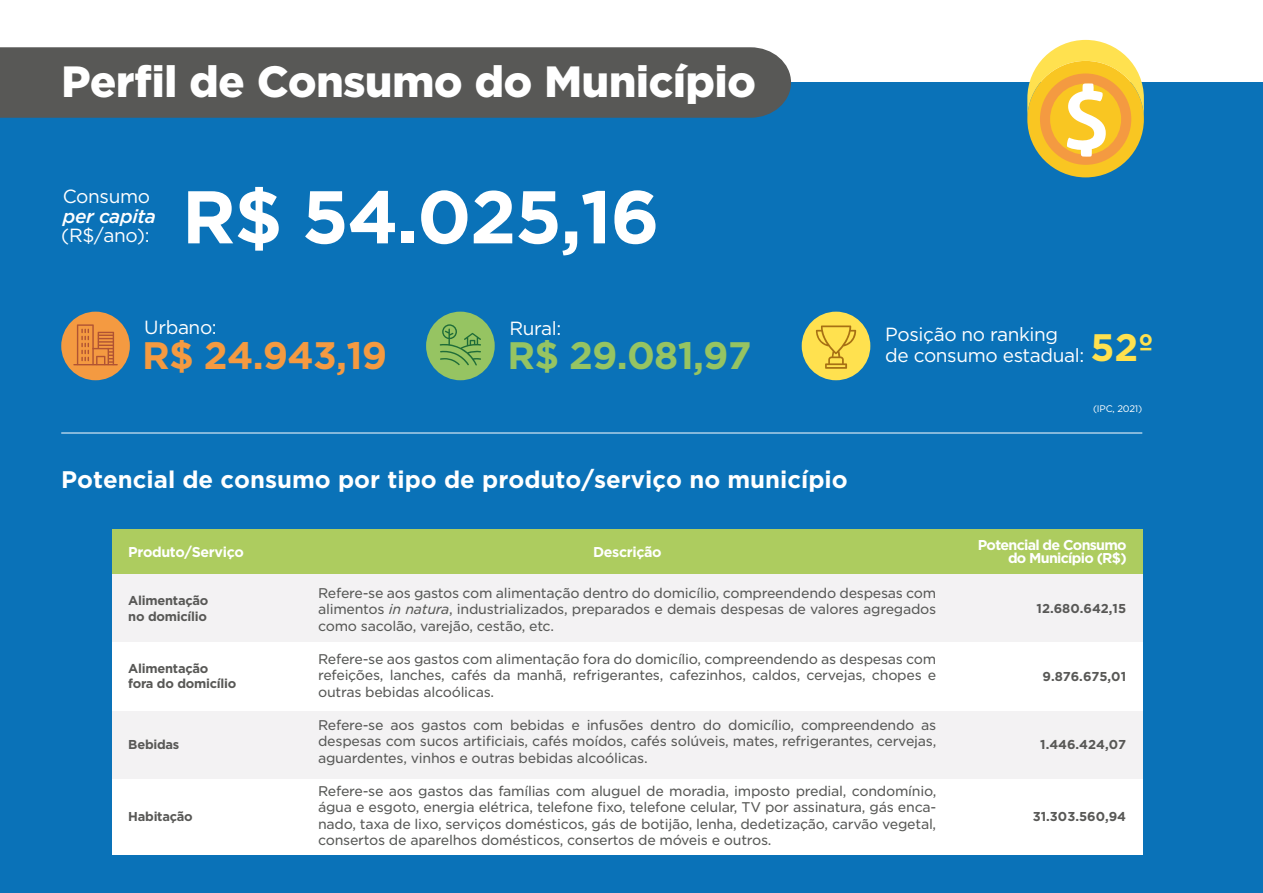
<style>
.page{position:relative;width:1263px;height:893px;background:#fff}
.page>*{position:absolute;margin:0;border:0;box-sizing:border-box;transform-origin:0 0}
.t1{font:700 74.4px "Gotham";letter-spacing:-.02em;color:#fff}
.t2{font:900 42px "Gotham S Sm";letter-spacing:-.02em;color:#fff}
.t3{font:700 38.25px "Gotham";letter-spacing:-.02em;color:#96c462}
.t4{font:700 38.25px "Gotham";letter-spacing:-.02em;color:#f49a41}
.t5{font:700 24px "Gotham";color:#fff}
.t6{font:19.05px/20.7px "Gotham";letter-spacing:-.02em;color:#fff}
.t7{font:italic 500 19.05px "Gotham";letter-spacing:-.02em;color:#fff}
.t8{font:700 14.25px/13.5px "Gotham";letter-spacing:-.05em;color:#fff;text-align:right}
.t9{font:700 14.25px "Gotham";letter-spacing:-.025em;color:#fff}
.t10{font:13.5px/16.5px "Gotham S Sm";letter-spacing:-.02em;color:#575856;text-align:justify}
.t11{font:700 12.9px/15.6px "Gotham";letter-spacing:-.02em;color:#585856}
.t12{font:700 12.9px "Gotham";color:#585856}
.t13{font:9.45px "Gotham";letter-spacing:-.02em;color:#fff}
.s1{font-weight:700;font-size:38.25px;color:#ffe14f}
.s2{font-style:italic}
</style>
<div class="page">
<div style="left:0;top:83px;width:1263px;height:810px;background:#0a72b8"></div>
<div style="left:0;top:47px;width:791px;height:71px;background:#585856"></div>
<div style="left:426px;top:312px;width:69px;height:68px;background:#96c462;border-radius:50%"></div>
<svg style="left:440px;top:324px;width:41px;height:41px"></svg>
<div style="left:61px;top:312px;width:69px;height:68px;background:#f49a41;border-radius:50%"></div>
<hr style="left:73px;top:364px;width:45px;height:1px;background:#b05333">
<svg style="left:77px;top:324px;width:37px;height:40px"></svg>
<div style="left:802px;top:312px;width:68px;height:68px;background:#ffe14f;border-radius:50%"></div>
<svg style="left:816px;top:325px;width:40px;height:44px"></svg>
<div style="left:1027px;top:61px;width:117px;height:116px;background:#f9c622;border-radius:50%"></div>
<svg style="left:1027px;top:40px;width:117px;height:125px"></svg>
<hr style="left:61px;top:433px;width:1081px;height:1px;background:#fff">
<div style="left:112px;top:530px;width:1030px;height:44px;background:#adcc5f"></div>
<div style="left:112px;top:574px;width:1030px;height:69px;background:#f3f2f3"></div>
<div style="left:112px;top:710px;width:1030px;height:69px;background:#f3f2f3"></div>
<div style="left:112px;top:642px;width:1030px;height:69px;background:#fff"></div>
<div style="left:112px;top:779px;width:1030px;height:76px;background:#fff"></div>
<h2 class="t2" style="left:61px;top:52px;width:696px">Perfil de Consumo do Município</h2>
<h3 class="t6" style="left:63px;top:185px;width:89px">Consumo</h3>
<h3 class="t7" style="left:63px;top:205px;width:95px">per capita</h3>
<h3 class="t6" style="left:61px;top:225px;width:90px">(R$/ano):</h3>
<h1 class="t1" style="left:182px;top:174px;width:479px">R$ 54.025,16</h1>
<h3 class="t6" style="left:144px;top:317px;width:74px">Urbano:</h3>
<h3 class="t4" style="left:142px;top:333px;width:246px">R$ 24.943,19</h3>
<h3 class="t6" style="left:509px;top:317px;width:53px">Rural:</h3>
<h3 class="t3" style="left:507px;top:333px;width:246px">R$ 29.081,97</h3>
<h3 class="t5" style="left:61px;top:465px;width:788px">Potencial de consumo por tipo de produto/serviço no município</h3>
<h3 class="t6" style="left:885px;top:324px;width:270px">Posição no ranking<br>de consumo estadual: <span class="s1">52º</span></h3>
<p class="t13" style="left:1093px;top:403px;width:51px">(IPC, 2021)</p>
<p class="t9" style="left:128px;top:543px;width:117px">Produto/Serviço</p>
<p class="t11" style="left:128px;top:592px;width:82px">Alimentação no domicílio</p>
<p class="t11" style="left:128px;top:660px;width:110px">Alimentação fora do domicílio</p>
<p class="t11" style="left:128px;top:736px;width:53px">Bebidas</p>
<p class="t11" style="left:128px;top:808px;width:66px">Habitação</p>
<p class="t9" style="left:593px;top:543px;width:70px">Descrição</p>
<p class="t8" style="left:978px;top:538px;width:150px">Potencial de Consumo do Município (R$)</p>
<p class="t10" style="left:318px;top:584px;width:620px">Refere-se aos gastos com alimentação dentro do domicílio, compreendendo despesas com alimentos <span class="s2">in natura</span>, industrializados, preparados e demais despesas de valores agregados como sacolão, varejão, cestão, etc.</p>
<p class="t10" style="left:318px;top:650px;width:620px">Refere-se aos gastos com alimentação fora do domicílio, compreendendo as despesas com refeições, lanches, cafés da manhã, refrigerantes, cafezinhos, caldos, cervejas, chopes e outras bebidas alcoólicas.</p>
<p class="t10" style="left:318px;top:716px;width:620px">Refere-se aos gastos com bebidas e infusões dentro do domicílio, compreendendo as despesas com sucos artificiais, cafés moídos, cafés solúveis, mates, refrigerantes, cervejas, aguardentes, vinhos e outras bebidas alcoólicas.</p>
<p class="t10" style="left:318px;top:782px;width:620px">Refere-se aos gastos das famílias com aluguel de moradia, imposto predial, condomínio, água e esgoto, energia elétrica, telefone fixo, telefone celular, TV por assinatura, gás enca&shy;nado, taxa de lixo, serviços domésticos, gás de botijão, lenha, dedetização, carvão vegetal, consertos de aparelhos domésticos, consertos de móveis e outros.</p>
<p class="t12" style="left:1036px;top:601px;width:91px">12.680.642,15</p>
<p class="t11" style="left:1042px;top:668px;width:85px">9.876.675,01</p>
<p class="t11" style="left:1040px;top:736px;width:87px">1.446.424,07</p>
<p class="t12" style="left:1033px;top:809px;width:95px">31.303.560,94</p>
</div>
